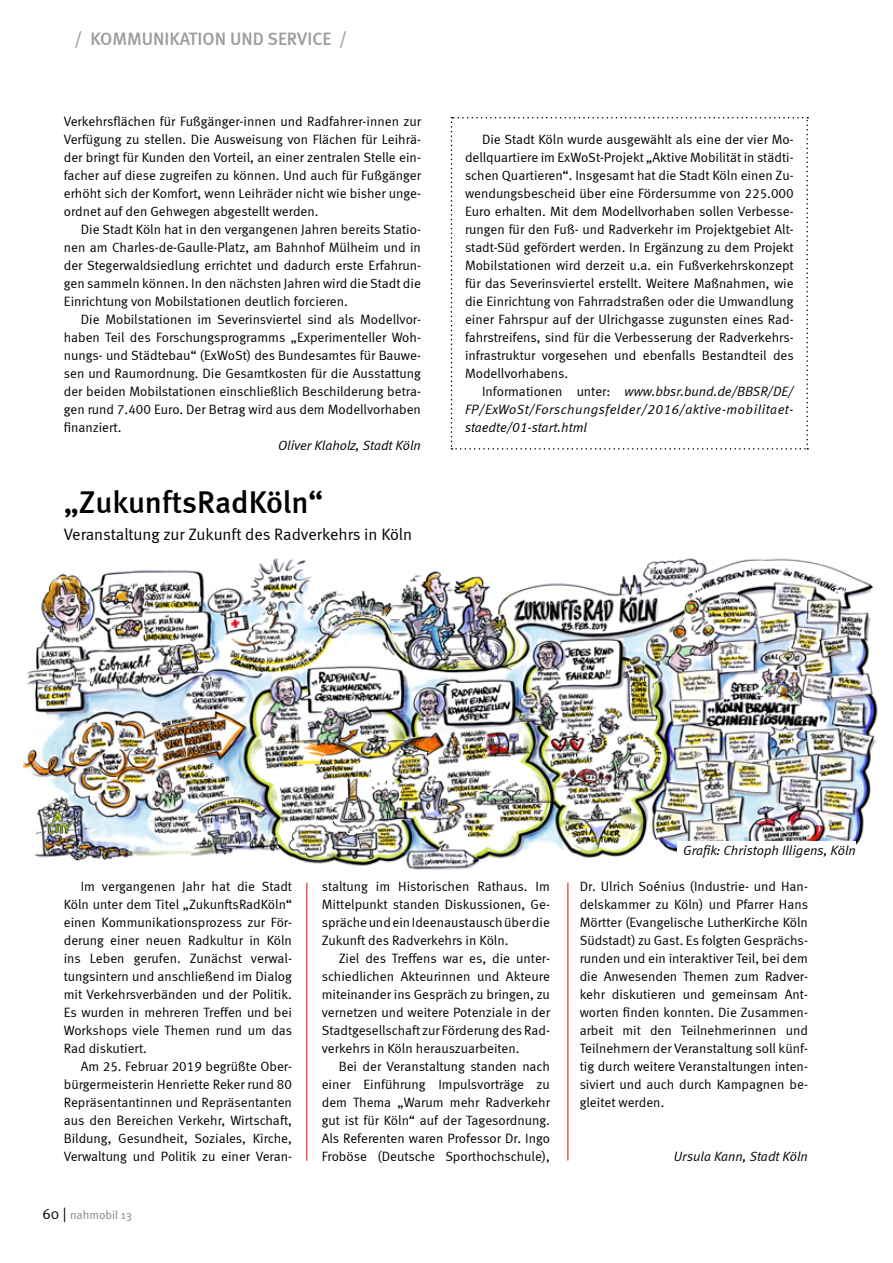
<style>
.page{position:relative;width:893px;height:1263px;background:#fff}
.page>*{position:absolute;margin:0;border:0;box-sizing:border-box;transform-origin:0 0}
.t1{font:31.5px "Meta Medium LF";color:#000}
.t2{font:500 18px "Meta";color:#9d9d9c}
.t3{font:16.5px "Meta Normal LF";letter-spacing:-.005em;color:#000}
.t4{font:13.5px/18px "Meta Normal LF";color:#000;text-align:justify}
.t5{font:italic 13.5px/18px "Meta Normal LF";color:#000;text-align:justify}
.t6{font:12px "Meta Normal";letter-spacing:-.005em;color:#878787}
.s1{font-style:normal}
.s2{font-size:15px;color:#000}
</style>
<div class="page">
<img style="left:23px;top:558px;width:855px;height:329px">
<hr style="left:307px;top:882px;width:1px;height:279px;background:#e30613">
<hr style="left:568px;top:882px;width:1px;height:278px;background:#e30613">
<svg style="left:451px;top:117px;width:357px;height:333px"></svg>
<div style="left:678px;top:841px;width:178px;height:18px;background:#fff"></div>
<h2 class="t2" style="left:74px;top:28px;width:274px">/ KOMMUNIKATION UND SERVICE /</h2>
<p class="t4" style="left:64px;top:112px;width:359px">Verkehrsflächen für Fußgänger-innen und Radfahrer-innen zur Verfügung zu stellen. Die Ausweisung von Flächen für Leihrä&shy;der bringt für Kunden den Vorteil, an einer zentralen Stelle ein&shy;facher auf diese zugreifen zu können. Und auch für Fußgänger erhöht sich der Komfort, wenn Leihräder nicht wie bisher unge&shy;ordnet auf den Gehwegen abgestellt werden.</p>
<p class="t4" style="left:64px;top:220px;width:359px;text-indent:17px">Die Stadt Köln hat in den vergangenen Jahren bereits Statio&shy;nen am Charles-de-Gaulle-Platz, am Bahnhof Mülheim und in der Stegerwaldsiedlung errichtet und dadurch erste Erfahrun&shy;gen sammeln können. In den nächsten Jahren wird die Stadt die Einrichtung von Mobilstationen deutlich forcieren.</p>
<p class="t4" style="left:64px;top:310px;width:359px;text-indent:17px">Die Mobilstationen im Severinsviertel sind als Modellvor&shy;haben Teil des Forschungsprogramms „Experimenteller Woh&shy;nungs- und Städtebau“ (ExWoSt) des Bundesamtes für Bauwe&shy;sen und Raumordnung. Die Gesamtkosten für die Ausstattung der beiden Mobilstationen einschließlich Beschilderung betra&shy;gen rund 7.400 Euro. Der Betrag wird aus dem Modellvorhaben finanziert.</p>
<p class="t5" style="left:278px;top:436px;width:144px">Oliver Klaholz, Stadt Köln</p>
<h1 class="t1" style="left:64px;top:484px;width:261px">„ZukunftsRadKöln“</h1>
<p class="t3" style="left:64px;top:525px;width:350px">Veranstaltung zur Zukunft des Radverkehrs in Köln</p>
<p class="t4" style="left:465px;top:130px;width:330px;text-indent:17px">Die Stadt Köln wurde ausgewählt als eine der vier Mo&shy;dellquartiere im ExWoSt-Projekt „Aktive Mobilität in städti&shy;schen Quartieren“. Insgesamt hat die Stadt Köln einen Zu&shy;wendungsbescheid über eine Fördersumme von 225.000<br>Euro erhalten. Mit dem Modellvorhaben sollen Verbesse&shy;rungen für den Fuß- und Radverkehr im Projektgebiet Alt&shy;stadt-Süd gefördert werden. In Ergänzung zu dem Projekt Mobilstationen wird derzeit u.a. ein Fußverkehrskonzept für das Severinsviertel erstellt. Weitere Maßnahmen, wie die Einrichtung von Fahrradstraßen oder die Umwandlung einer Fahrspur auf der Ulrichgasse zugunsten eines Rad&shy;fahrstreifens, sind für die Verbesserung der Radverkehrs&shy;infrastruktur vorgesehen und ebenfalls Bestandteil des Modellvorhabens.</p>
<p class="t5" style="left:465px;top:382px;width:330px;text-indent:17px"><span class="s1">Informationen unter:</span> www.bbsr.bund.de/BBSR/DE/ FP/ExWoSt/Forschungsfelder/2016/aktive-mobilitaet&shy;staedte/01-start.html</p>
<p class="t5" style="left:683px;top:841px;width:174px">Grafik: Christoph Illigens, Köln</p>
<p class="t4" style="left:64px;top:877px;width:230px;text-indent:17px">Im vergangenen Jahr hat die Stadt Köln unter dem Titel „ZukunftsRadKöln“ einen Kommunikationsprozess zur För&shy;derung einer neuen Radkultur in Köln ins Leben gerufen. Zunächst verwal&shy;tungsintern und anschließend im Dialog mit Verkehrsverbänden und der Politik.<br>Es wurden in mehreren Treffen und bei Workshops viele Themen rund um das Rad diskutiert.</p>
<p class="t4" style="left:64px;top:1057px;width:230px;text-indent:17px">Am 25. Februar 2019 begrüßte Ober&shy;bürgermeisterin Henriette Reker rund 80<br>Repräsentantinnen und Repräsentanten aus den Bereichen Verkehr, Wirtschaft, Bildung, Gesundheit, Soziales, Kirche, Verwaltung und Politik zu einer Veran-</p>
<p class="t6" style="left:43px;top:1208px;width:91px"><span class="s2">60 |</span> nahmobil 13</p>
<p class="t4" style="left:322px;top:877px;width:230px">staltung im Historischen Rathaus. Im Mittelpunkt standen Diskussionen, Ge&shy;spräche und ein Ideenaustausch über die Zukunft des Radverkehrs in Köln.</p>
<p class="t4" style="left:322px;top:949px;width:230px;text-indent:17px">Ziel des Treffens war es, die unter&shy;schiedlichen Akteurinnen und Akteure miteinander ins Gespräch zu bringen, zu vernetzen und weitere Potenziale in der Stadtgesellschaft zur Förderung des Rad&shy;verkehrs in Köln herauszuarbeiten.</p>
<p class="t4" style="left:322px;top:1057px;width:230px;text-indent:17px">Bei der Veranstaltung standen nach einer Einführung Impulsvorträge zu dem Thema „Warum mehr Radverkehr gut ist für Köln“ auf der Tagesordnung.<br>Als Referenten waren Professor Dr. Ingo Froböse (Deutsche Sporthochschule),</p>
<p class="t4" style="left:580px;top:877px;width:230px">Dr. Ulrich Soénius (Industrie- und Han&shy;delskammer zu Köln) und Pfarrer Hans Mörtter (Evangelische LutherKirche Köln Südstadt) zu Gast. Es folgten Gesprächs&shy;runden und ein interaktiver Teil, bei dem die Anwesenden Themen zum Radver&shy;kehr diskutieren und gemeinsam Ant&shy;worten finden konnten. Die Zusammen&shy;arbeit mit den Teilnehmerinnen und Teilnehmern der Veranstaltung soll künf&shy;tig durch weitere Veranstaltungen inten&shy;siviert und auch durch Kampagnen be&shy;gleitet werden.</p>
<p class="t5" style="left:674px;top:1147px;width:135px">Ursula Kann, Stadt Köln</p>
</div>
